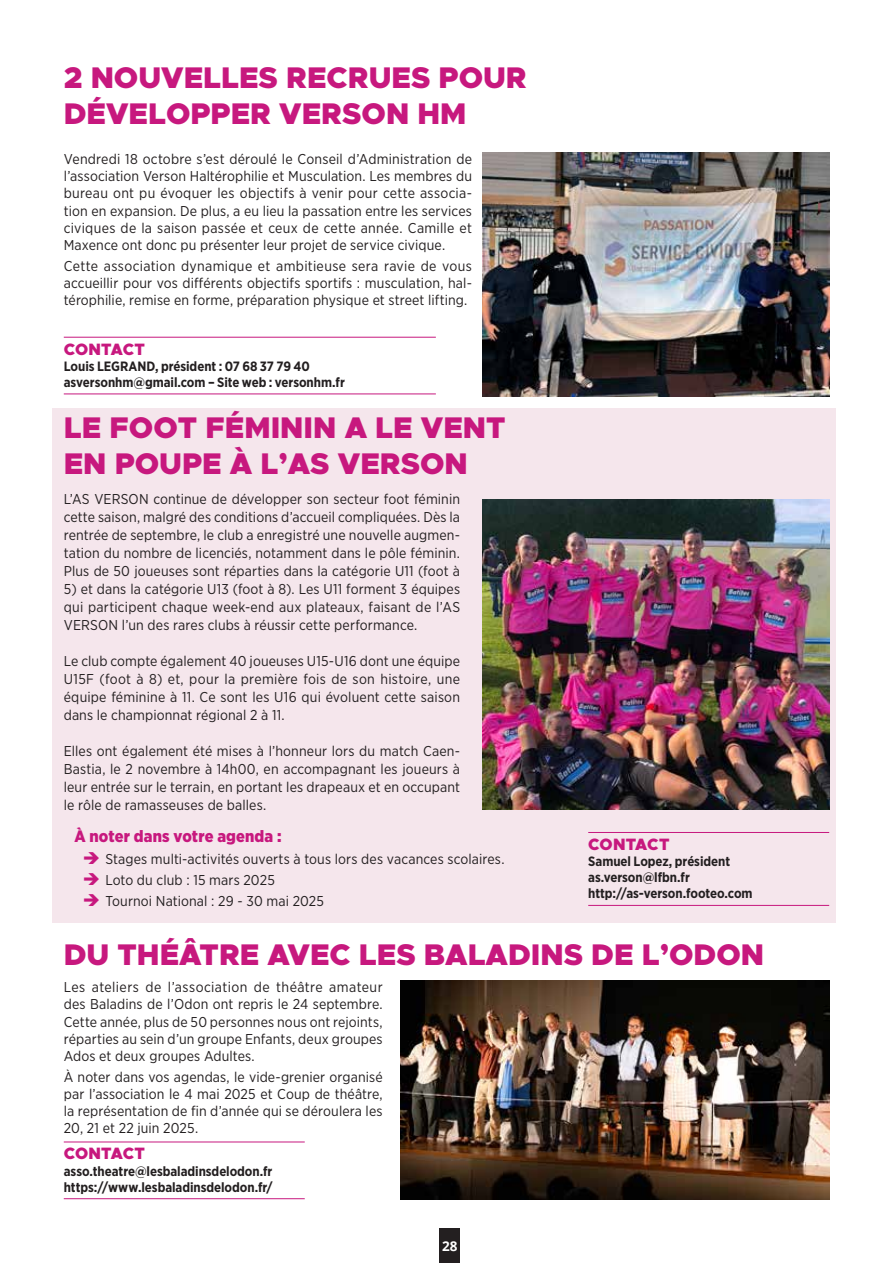
<style>
.page{position:relative;width:893px;height:1263px;background:#fff}
.page>*{position:absolute;margin:0;border:0;box-sizing:border-box;transform-origin:0 0}
.t1{font:900 30px/36px "Metropolis";color:#c7187e}
.t2{font:900 16.5px "Gotham Narrow";letter-spacing:.01em;color:#c7187e}
.t3{font:900 16.5px "Metropolis";color:#c7187e}
.t4{font:14.25px/17.1px "Gotham Narrow";letter-spacing:.01em;color:#231f20;text-align:justify}
.t5{font:700 13.5px/16.2px "Gotham Narrow";letter-spacing:-.005em;color:#231f20}
.t6{font:700 13.5px "Open Sans";color:#fff}
</style>
<div class="page">
<div style="left:52px;top:408px;width:784px;height:515px;background:#f5e6ec"></div>
<hr style="left:64px;top:394px;width:372px;height:1px;background:#c7187e">
<hr style="left:64px;top:337px;width:372px;height:1px;background:#c7187e">
<hr style="left:588px;top:905px;width:241px;height:1px;background:#c7187e">
<hr style="left:588px;top:832px;width:241px;height:1px;background:#c7187e">
<hr style="left:64px;top:1198px;width:241px;height:1px;background:#c7187e">
<hr style="left:64px;top:1141px;width:241px;height:1px;background:#c7187e">
<img style="left:483px;top:153px;width:346px;height:244px">
<img style="left:401px;top:981px;width:428px;height:218px">
<div style="left:440px;top:1229px;width:20px;height:34px;background:#231f20"></div>
<img style="left:483px;top:499px;width:346px;height:311px">
<h1 class="t1" style="left:64px;top:59px;width:465px">2 NOUVELLES RECRUES POUR<br>DÉVELOPPER VERSON HM</h1>
<p class="t4" style="left:64px;top:150px;width:410px">Vendredi 18 octobre s’est déroulé le Conseil d’Administration de l’association Verson Haltérophilie et Musculation. Les membres du bureau ont pu évoquer les objectifs à venir pour cette associa&shy;tion en expansion. De plus, a eu lieu la passation entre les services civiques de la saison passée et ceux de cette année. Camille et Maxence ont donc pu présenter leur projet de service civique.</p>
<p class="t4" style="left:64px;top:257px;width:410px">Cette association dynamique et ambitieuse sera ravie de vous accueillir pour vos différents objectifs sportifs : musculation, hal&shy;térophilie, remise en forme, préparation physique et street lifting.</p>
<p class="t3" style="left:64px;top:338px;width:83px">CONTACT</p>
<p class="t5" style="left:64px;top:358px;width:283px">Louis LEGRAND, président : 07 68 37 79 40 asversonhm@gmail.com – Site web : versonhm.fr</p>
<h1 class="t1" style="left:64px;top:410px;width:443px">LE FOOT FÉMININ A LE VENT<br>EN POUPE À L’AS VERSON</h1>
<p class="t4" style="left:64px;top:490px;width:398px;line-height:18px">L’AS VERSON continue de développer son secteur foot féminin cette saison, malgré des conditions d’accueil compliquées. Dès la rentrée de septembre, le club a enregistré une nouvelle augmen&shy;tation du nombre de licenciés, notamment dans le pôle féminin.<br>Plus de 50 joueuses sont réparties dans la catégorie U11 (foot à</p>
<p class="t4" style="left:64px;top:580px;width:398px;line-height:18px">5) et dans la catégorie U13 (foot à 8). Les U11 forment 3 équipes qui participent chaque week-end aux plateaux, faisant de l’AS VERSON l’un des rares clubs à réussir cette performance.</p>
<p class="t4" style="left:64px;top:652px;width:398px;line-height:18px">Le club compte également 40 joueuses U15-U16 dont une équipe U15F (foot à 8) et, pour la première fois de son histoire, une équipe féminine à 11. Ce sont les U16 qui évoluent cette saison dans le championnat régional 2 à 11.</p>
<p class="t4" style="left:64px;top:742px;width:398px;line-height:18px">Elles ont également été mises à l’honneur lors du match Caen-Bastia, le 2 novembre à 14h00, en accompagnant les joueurs à leur entrée sur le terrain, en portant les drapeaux et en occupant le rôle de ramasseuses de balles.</p>
<p class="t2" style="left:74px;top:825px;width:209px">À noter dans votre agenda :</p>
<p class="t4" style="left:105px;top:847px;width:401px;line-height:21.3px;text-align:left">Stages multi-activités ouverts à tous lors des vacances scolaires.<br>Loto du club : 15 mars 2025<br>Tournoi National : 29 - 30 mai 2025</p>
<p class="t3" style="left:588px;top:833px;width:83px">CONTACT</p>
<p class="t5" style="left:588px;top:853px;width:166px">Samuel Lopez, président as.verson@lfbn.fr http://as-verson.footeo.com</p>
<h1 class="t1" style="left:64px;top:937px;width:702px">DU THÉÂTRE AVEC LES BALADINS DE L’ODON</h1>
<p class="t4" style="left:64px;top:978px;width:320px">Les ateliers de l’association de théâtre amateur des Baladins de l’Odon ont repris le 24 septembre.<br>Cette année, plus de 50 personnes nous ont rejoints, réparties au sein d’un groupe Enfants, deux groupes Ados et deux groupes Adultes.</p>
<p class="t4" style="left:64px;top:1068px;width:320px">À noter dans vos agendas, le vide-grenier organisé par l’association le 4 mai 2025 et Coup de théâtre, la représentation de fin d’année qui se déroulera les 20, 21 et 22 juin 2025.</p>
<p class="t3" style="left:64px;top:1143px;width:83px">CONTACT</p>
<p class="t5" style="left:64px;top:1162px;width:210px">asso.theatre@lesbaladinsdelodon.fr https://www.lesbaladinsdelodon.fr/</p>
<p class="t6" style="left:442px;top:1237px;width:17px">28</p>
</div>
